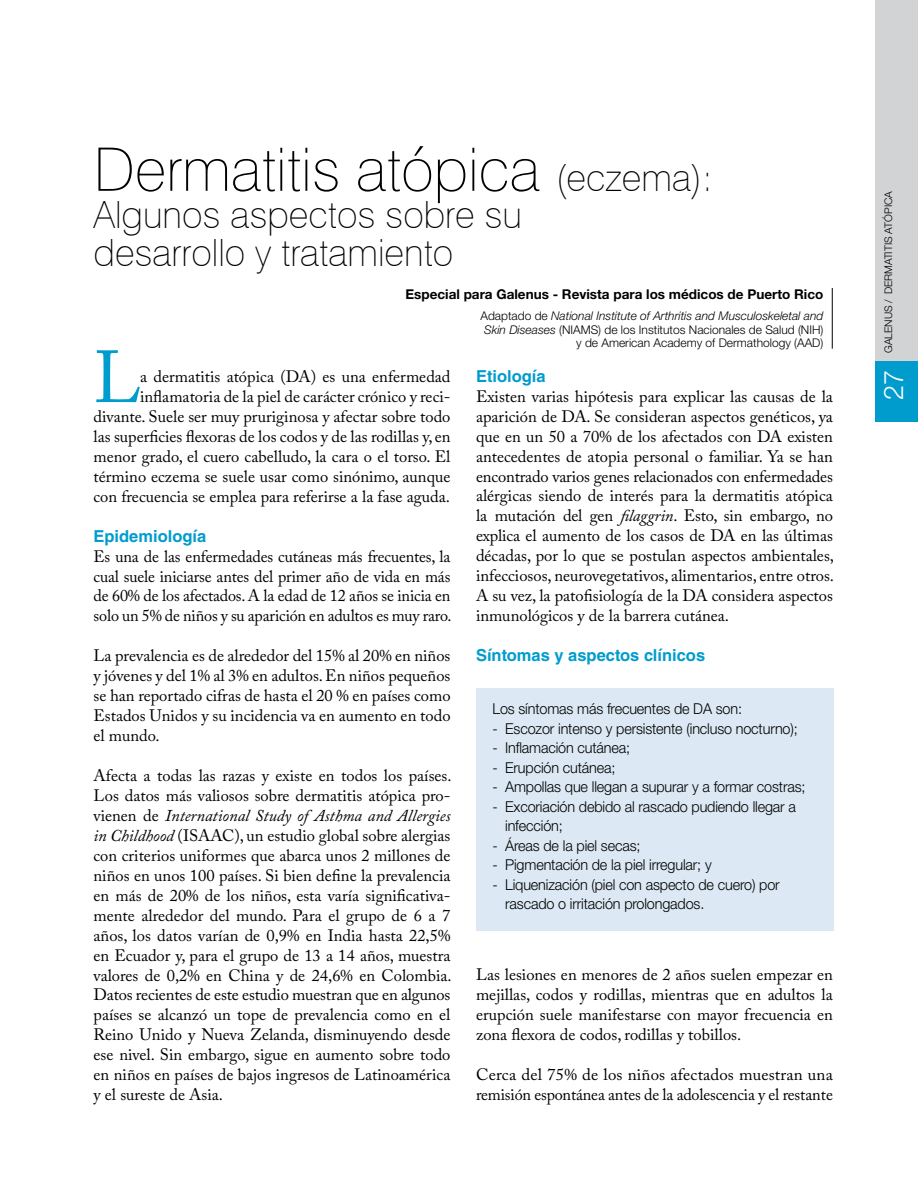
<style>
.page{position:relative;width:918px;height:1188px;background:#fff}
.page>*{position:absolute;margin:0;border:0;box-sizing:border-box;transform-origin:0 0}
.t1{font:72.9px "Adobe Caslon Pro";color:#009cce}
.t2{font:100 60px "Swiss 721 BT";color:#000}
.t3{font:100 37.5px/37.5px "Swiss 721 BT";color:#000}
.t4{font:300 27px "Helvetica Neue";color:#fff}
.t5{font:16.5px/20px "Adobe Caslon Pro";color:#000;text-align:justify}
.t6{font:700 16.5px "Helvetica LT Std";color:#009cce}
.t7{font:300 15px/19.5px "Helvetica Neue";letter-spacing:-.01em;color:#000;scale:.96 1}
.t8{font:700 13.5px "Helvetica Neue LT Std";color:#000}
.t9{font:300 12px/13.5px "Helvetica Neue";color:#000;text-align:right}
.t10{font:300 10.5px "Helvetica Neue";color:#000}
.s1{font-size:37.5px}
.s2{font-style:italic}
</style>
<div class="page">
<hr style="left:832px;top:288px;width:1px;height:61px;background:#000">
<div style="left:476px;top:688px;width:358px;height:244px;background:#dce9f4"></div>
<div style="left:875px;top:0;width:43px;height:412px;background:#d1d3d4"></div>
<div style="left:875px;top:361px;width:43px;height:61px;background:#009cce"></div>
<h2 class="t2" style="left:94px;top:133px;width:621px">Dermatitis atópica <span class="s1">(eczema):</span></h2>
<h3 class="t3" style="left:94px;top:196px;width:430px">Algunos aspectos sobre su desarrollo y tratamiento</h3>
<p class="t8" style="left:406px;top:286px;width:419px">Especial para Galenus - Revista para los médicos de Puerto Rico</p>
<p class="t9" style="left:480px;top:309px;width:344px">Adaptado de <span class="s2">National Institute of Arthritis and Musculoskeletal and<br>Skin Diseases</span> (NIAMS) de los Institutos Nacionales de Salud (NIH) y de American Academy of Dermathology (AAD)</p>
<h1 class="t1" style="left:94px;top:334px;width:49px">L</h1>
<p class="t6" style="left:476px;top:366px;width:71px">Etiología</p>
<p class="t5" style="left:476px;top:386px;width:360px">Existen varias hipótesis para explicar las causas de la aparición de DA. Se consideran aspectos genéticos, ya que en un 50 a 70% de los afectados con DA existen antecedentes de atopia personal o familiar. Ya se han encontrado varios genes relacionados con enfermedades alérgicas siendo de interés para la dermatitis atópica la mutación del gen <span class="s2">filaggrin</span>. Esto, sin embargo, no explica el aumento de los casos de DA en las últimas décadas, por lo que se postulan aspectos ambientales, infecciosos, neurovegetativos, alimentarios, entre otros.<br>A su vez, la patofisiología de la DA considera aspectos inmunológicos y de la barrera cutánea.</p>
<p class="t6" style="left:476px;top:645px;width:231px">Síntomas y aspectos clínicos</p>
<p class="t5" style="left:94px;top:366px;width:359px;text-align:right">a dermatitis atópica (DA) es una enfermedad inflamatoria de la piel de carácter crónico y reci&shy;divante. Suele ser muy pruriginosa y afectar sobre todo las superficies flexoras de los codos y de las rodillas y, en menor grado, el cuero cabelludo, la cara o el torso. El término eczema se suele usar como sinónimo, aunque con frecuencia se emplea para referirse a la fase aguda.</p>
<p class="t6" style="left:94px;top:526px;width:114px">Epidemiología</p>
<p class="t5" style="left:94px;top:546px;width:360px">Es una de las enfermedades cutáneas más frecuentes, la cual suele iniciarse antes del primer año de vida en más de 60% de los afectados. A la edad de 12 años se inicia en solo un 5% de niños y su aparición en adultos es muy raro.</p>
<p class="t5" style="left:94px;top:646px;width:359px">La prevalencia es de alrededor del 15% al 20% en niños y jóvenes y del 1% al 3% en adultos. En niños pequeños se han reportado cifras de hasta el 20 % en países como Estados Unidos y su incidencia va en aumento en todo el mundo.</p>
<p class="t5" style="left:94px;top:765px;width:360px">Afecta a todas las razas y existe en todos los países.<br>Los datos más valiosos sobre dermatitis atópica pro&shy;vienen de <span class="s2">International Study of Asthma and Allergies in Childhood</span> (ISAAC), un estudio global sobre alergias con criterios uniformes que abarca unos 2 millones de niños en unos 100 países. Si bien define la prevalencia en más de 20% de los niños, esta varía significativa&shy;mente alrededor del mundo. Para el grupo de 6 a 7 años, los datos varían de 0,9% en India hasta 22,5% en Ecuador y, para el grupo de 13 a 14 años, muestra valores de 0,2% en China y de 24,6% en Colombia.<br>Datos recientes de este estudio muestran que en algunos países se alcanzó un tope de prevalencia como en el Reino Unido y Nueva Zelanda, disminuyendo desde ese nivel. Sin embargo, sigue en aumento sobre todo en niños en países de bajos ingresos de Latinoamérica y el sureste de Asia.</p>
<p class="t7" style="left:492px;top:699px;width:262px">Los síntomas más frecuentes de DA son:</p>
<p class="t7" style="left:492px;top:718px;width:320px">- Escozor intenso y persistente (incluso nocturno);</p>
<p class="t7" style="left:492px;top:738px;width:145px">- Inflamación cutánea;</p>
<p class="t7" style="left:492px;top:757px;width:130px">- Erupción cutánea;</p>
<p class="t7" style="left:492px;top:777px;width:328px">- Ampollas que llegan a supurar y a formar costras;</p>
<p class="t7" style="left:505px;top:796px;width:304px;text-indent:-13px">- Excoriación debido al rascado pudiendo llegar a infección;</p>
<p class="t7" style="left:492px;top:835px;width:156px">- Áreas de la piel secas;</p>
<p class="t7" style="left:492px;top:855px;width:230px">- Pigmentación de la piel irregular; y</p>
<p class="t7" style="left:505px;top:874px;width:288px;text-indent:-13px">- Liquenización (piel con aspecto de cuero) por rascado o irritación prolongados.</p>
<p class="t5" style="left:476px;top:965px;width:358px">Las lesiones en menores de 2 años suelen empezar en mejillas, codos y rodillas, mientras que en adultos la erupción suele manifestarse con mayor frecuencia en zona flexora de codos, rodillas y tobillos.</p>
<p class="t5" style="left:476px;top:1064px;width:358px">Cerca del 75% de los niños afectados muestran una remisión espontánea antes de la adolescencia y el restante</p>
<p class="t10" style="left:882px;top:353px;width:164px;rotate:-90deg">GALENUS / DERMATITIS ATÓPICA</p>
<h3 class="t4" style="left:877px;top:400px;width:32px;rotate:-90deg">27</h3>
</div>
